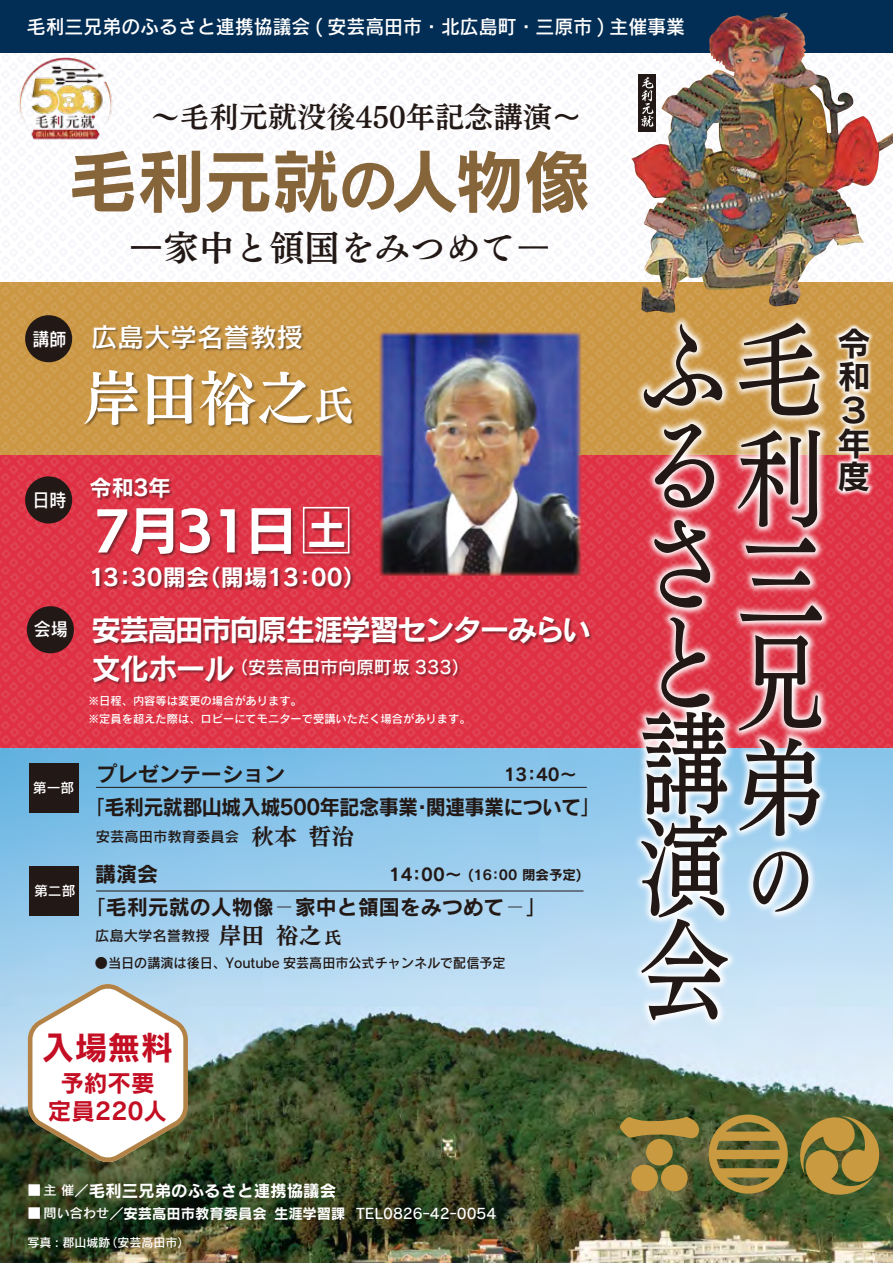
<style>
.page{position:relative;width:893px;height:1263px;background:#fff}
.page>*{position:absolute;margin:0;border:0;box-sizing:border-box;transform-origin:0 0}
.t1{font:111.6px/101.1px "Telop Min Pro D";color:#221815;scale:.81 1}
.t2{font:107.4px/102.9px "Telop Min Pro D";color:#221815;text-align:justify;scale:.84 1}
.t3{font:87.45px "Telop Min Pro D";color:#221815;scale:.81 1}
.t4{font:69px "Rodin Pro B";letter-spacing:-.02em;color:#86653b}
.t5{font:60.15px "Telop Min Pro B";color:#fff;scale:.96 1}
.t6{font:50.85px "UD Kakugo Large Pro B";letter-spacing:-.05em;color:#fff}
.t7{font:40.35px "Rodin Pro B";color:#fff;scale:.96 1}
.t8{font:35.25px "Telop Min Pro B";color:#221815}
.t9{font:33.3px/33.3px "Rodin Pro B";color:#221815}
.t10{font:33px "Rodin Pro B";color:#c30e23}
.t11{font:30px/39px "Rodin Pro B";letter-spacing:-.06em;color:#fff}
.t12{font:29.25px "Telop Min Pro B";color:#221815}
.t13{font:26.55px "Rodin Pro DB";color:#fff}
.t14{font:23.55px/28.2px "Rodin Pro B";color:#c30e23;text-align:center}
.t15{font:23.25px "Rodin Pro B";color:#fff}
.t16{font:22.95px "Telop Min Pro E";color:#221815}
.t17{font:22.2px "Rodin Pro B";color:#fff}
.t18{font:21px "Rodin Pro B";color:#221815}
.t19{font:21px "Rodin Pro B";letter-spacing:-.03em;color:#221815;scale:.96 1}
.t20{font:19.5px "Rodin Pro DB";color:#fff}
.t21{font:18.45px "Rodin Pro DB";color:#fff;scale:.92 1}
.t22{font:18px "Rodin Pro DB";color:#fff}
.t23{font:17.25px "Rodin Pro B";color:#221815}
.t24{font:16.5px "Rodin Pro B";color:#fff}
.t25{font:14.25px "Rodin Pro DB";color:#fff}
.t26{font:14.25px "Rodin Pro DB";color:#221815}
.t27{font:13.8px "Rodin Pro DB";color:#fff}
.t28{font:13.5px "Rodin Pro DB";color:#221815}
.t29{font:13.5px "Rodin Pro B";color:#221815}
.t30{font:12px "Rodin Pro DB";color:#fff}
.t31{font:11.25px/18px "Rodin Pro DB";color:#fff}
.s1{font-family:"Rodin Pro DB"}
.s2{font-size:58.5px}
.s3{font-family:"Rodin Pro M"}
.s4{font-size:18.45px}
.s5{font-size:41.7px}
.s6{font-family:"Rodin Pro DB";font-size:17.25px}
.s7{font-family:"Telop Min Pro E";font-size:22.95px}
.s8{font-size:17.25px}
.s9{font-family:"Rodin Pro L"}
.s10{font-family:"Rodin Pro DB";font-size:13.2px}
.s11{font-family:"Rodin Pro DB";font-size:14.25px}
.s12{font-size:13.2px}
.s13{font-family:"Rodin Pro B"}
.s14{font-size:107.4px}
</style>
<div class="page">
<img style="left:0;top:749px;width:893px;height:514px">
<svg style="left:0;top:283px;width:893px;height:466px;background:#d85749"></svg>
<div style="left:0;top:0;width:893px;height:52px;background:#022d54"></div>
<div style="left:27px;top:606px;width:47px;height:47px;background:#221815;border-radius:50%"></div>
<div style="left:25px;top:476px;width:47px;height:47px;background:#221815;border-radius:50%"></div>
<div style="left:25px;top:315px;width:47px;height:47px;background:#221815;border-radius:50%"></div>
<img style="left:30px;top:282px;width:455px;height:498px">
<div style="left:303px;top:507px;width:46px;height:46px;border:2px solid #fff"></div>
<div style="left:29px;top:762px;width:50px;height:50px;background:#221815"></div>
<div style="left:29px;top:866px;width:50px;height:50px;background:#221815"></div>
<svg style="left:28px;top:984px;width:160px;height:178px"></svg>
<img style="left:631px;top:15px;width:262px;height:235px">
<div style="left:639px;top:75px;width:17px;height:57px;background:#221815"></div>
<svg style="left:641px;top:77px;width:12px;height:50px"></svg>
<hr style="left:96px;top:787px;width:491px;height:1px;background:#221815">
<hr style="left:96px;top:891px;width:487px;height:1px;background:#221815">
<img style="left:485px;top:250px;width:398px;height:828px">
<img style="left:744px;top:269px;width:149px;height:280px">
<img style="left:9px;top:52px;width:111px;height:88px">
<svg style="left:619px;top:1112px;width:264px;height:86px;background:#807536"></svg>
<img style="left:379px;top:332px;width:202px;height:244px">
<h3 class="t20" style="left:27px;top:14px;width:660px">毛利三兄弟のふるさと連携協議会 ( 安芸高田市・北広島町・三原市 ) 主催事業</h3>
<h3 class="t12" style="left:151px;top:94px;width:432px">～毛利元就没後450年記念講演<span class="s1">～</span></h3>
<h3 class="t4" style="left:69px;top:135px;width:524px">毛利元就<span class="s2">の</span>人物像</h3>
<h3 class="t8" style="left:128px;top:220px;width:424px"><span class="s3">ー</span>家中と領国をみつめて<span class="s3">ー</span></h3>
<h3 class="t13" style="left:32px;top:319px;width:299px"><span class="s4">講師</span> 広島大学名誉教授　</h3>
<h3 class="t5" style="left:83px;top:351px;width:284px">岸田裕之<span class="s5">氏</span></h3>
<h3 class="t21" style="left:32px;top:488px;width:39px">日時</h3>
<h3 class="t21" style="left:34px;top:617px;width:39px">会場</h3>
<h3 class="t17" style="left:89px;top:473px;width:83px">令和3年</h3>
<h3 class="t6" style="left:94px;top:488px;width:204px">7月31日</h3>
<h3 class="t15" style="left:89px;top:561px;width:279px">13：30開会（開場13：00）</h3>
<h3 class="t7" style="left:308px;top:503px;width:42px">土</h3>
<h3 class="t11" style="left:91px;top:609px;width:501px">安芸高田市向原生涯学習センターみらい文化ホール</h3>
<h3 class="t22" style="left:230px;top:655px;width:241px">（安芸高田市向原町坂 333）</h3>
<p class="t31" style="left:88px;top:691px;width:384px">※日程、内容等は変更の場合があります。<br>※定員を超えた際は、ロビーにてモニターで受講いただく場合があります。</p>
<p class="t27" style="left:33px;top:779px;width:43px">第一部</p>
<p class="t27" style="left:34px;top:882px;width:43px">第二部</p>
<h3 class="t18" style="left:96px;top:760px;width:208px">プレゼンテーション<span class="s6">　</span></h3>
<h3 class="t23" style="left:504px;top:763px;width:75px">13：40～</h3>
<h3 class="t19" style="left:85px;top:793px;width:539px"><span class="s1">「</span>毛利元就郡山城入城500年記念事業・関連事業について<span class="s1">」</span></h3>
<p class="t26" style="left:96px;top:827px;width:260px">安芸高田市教育委員会 <span class="s7">秋本　哲治</span></p>
<h3 class="t18" style="left:95px;top:860px;width:82px">講演会<span class="s6">　</span></h3>
<p class="t29" style="left:389px;top:865px;width:194px"><span class="s8">14：00～</span> (16：00 閉会予定)</p>
<h3 class="t18" style="left:85px;top:893px;width:463px"><span class="s1">「</span>毛利元就の人物像<span class="s9">－</span>家中と領国をみつめて<span class="s9">－</span><span class="s1">」</span></h3>
<p class="t26" style="left:95px;top:926px;width:116px">広島大学名誉教授</p>
<h3 class="t16" style="left:219px;top:917px;width:125px">岸田　裕之 <span class="s8">氏</span></h3>
<p class="t28" style="left:95px;top:953px;width:412px">●当日の講演は後日、Youtube 安芸高田市公式チャンネルで配信予定</p>
<h3 class="t10" style="left:42px;top:1025px;width:134px">入場無料</h3>
<h3 class="t14" style="left:48px;top:1068px;width:121px">予約不要定員220人</h3>
<h3 class="t24" style="left:28px;top:1179px;width:310px"><span class="s10">■ 主 催</span><span class="s11">／</span>毛利三兄弟のふるさと連携協議会</h3>
<p class="t25" style="left:28px;top:1204px;width:470px"><span class="s12">■ 問い合わせ</span>／<span class="s13">安芸高田市教育委員会　生涯学習課</span> TEL0826‐42‐0054</p>
<p class="t30" style="left:28px;top:1234px;width:163px">写真 : 郡山城跡（安芸高田市）</p>
<h1 class="t1" style="left:639px;top:305px;width:224px">ふ<span class="s14">毛</span></h1>
<h2 class="t2" style="left:735px;top:415px;width:105px">利三兄弟</h2>
<h3 class="t3" style="left:745px;top:800px;width:80px">の</h3>
<h1 class="t1" style="left:639px;top:401px;width:111px">るさと講演会</h1>
<h3 class="t9" style="left:837px;top:325px;width:33px">令和<br>３年度</h3>
</div>
